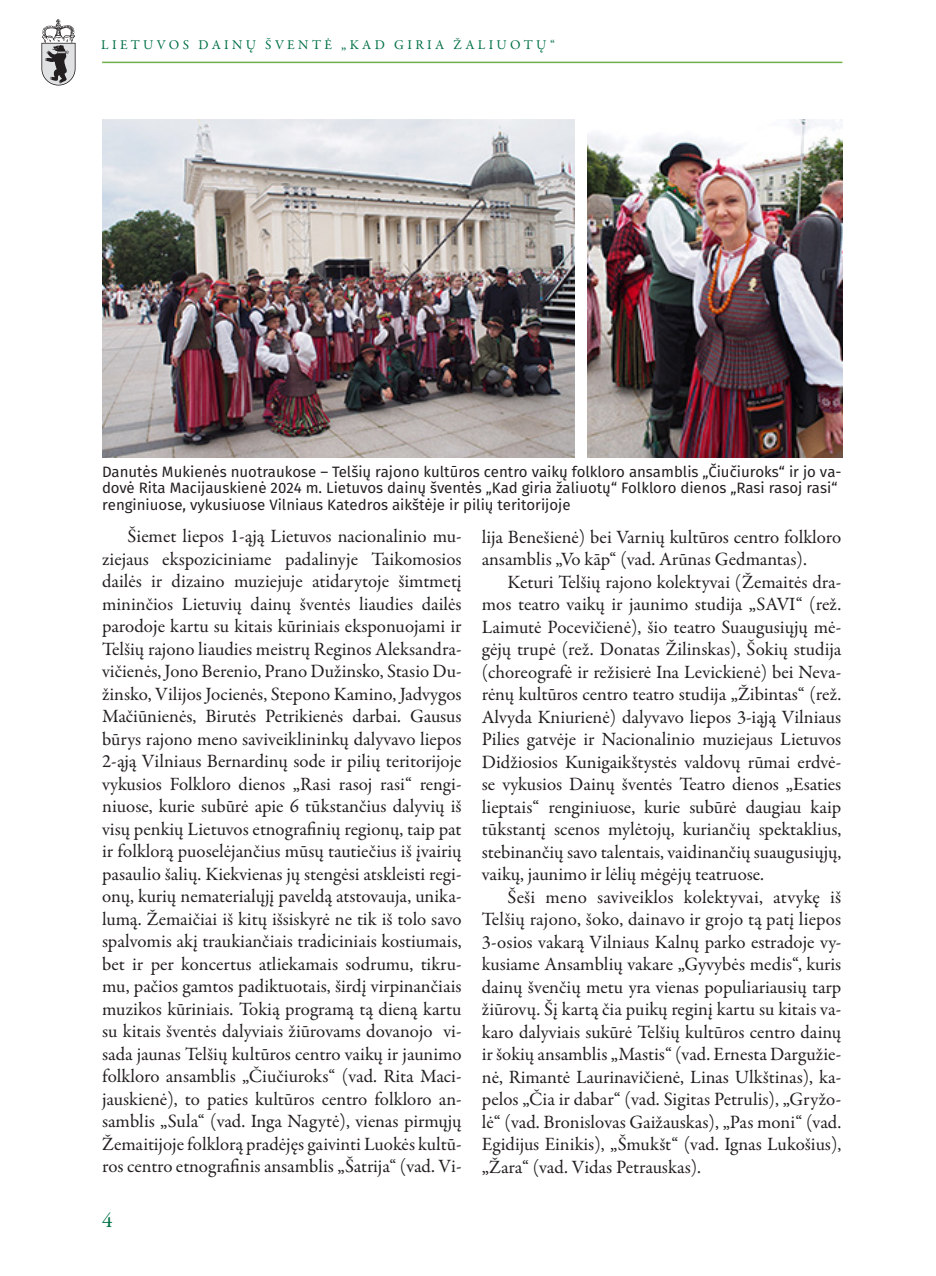
<style>
.page{position:relative;width:936px;height:1276px;background:#fff}
.page>*{position:absolute;margin:0;border:0;box-sizing:border-box;transform-origin:0 0}
.t1{font:21px "Garamond Premr Pro";color:#017045}
.tekstas{font:18.9px/22.5px "Garamond Premr Pro";color:#231f20;text-align:justify}
.parašas{font:15px/16.5px "Fira Sans";color:#231f20}
.t2{font:13.5px "Garamond Premr Pro";letter-spacing:.25em;color:#017045}
</style>
<div class="page">
<hr style="left:102px;top:62px;width:740px;height:1px;background:#6fb048">
<svg style="left:41px;top:19px;width:35px;height:67px"></svg>
<img style="left:587px;top:119px;width:255px;height:338px">
<img style="left:102px;top:119px;width:472px;height:338px">
<p class="t2" style="left:101px;top:37px;width:455px">LIETUVOS DAINŲ ŠVENTĖ „KAD GIRIA ŽALIUOTŲ“</p>
<p class="parašas" style="left:102px;top:464px;width:741px">Danutės Mukienės nuotraukose – Telšių rajono kultūros centro vaikų folkloro ansamblis „Čiučiuroks“ ir jo va&shy;dovė Rita Macijauskienė 2024 m. Lietuvos dainų šventės „Kad giria žaliuotų“ Folkloro dienos „Rasi rasoj rasi“ renginiuose, vykusiuose Vilniaus Katedros aikštėje ir pilių teritorijoje</p>
<p class="tekstas" style="left:102px;top:525px;width:361px;text-indent:26px">Šiemet liepos 1-ąją Lietuvos nacionalinio mu&shy;ziejaus ekspoziciniame padalinyje Taikomosios dailės ir dizaino muziejuje atidarytoje šimtmetį mininčios Lietuvių dainų šventės liaudies dailės parodoje kartu su kitais kūriniais eksponuojami ir Telšių rajono liaudies meistrų Reginos Aleksandra&shy;vičienės, Jono Berenio, Prano Dužinsko, Stasio Du&shy;žinsko, Vilijos Jocienės, Stepono Kamino, Jadvygos Mačiūnienės, Birutės Petrikienės darbai. Gausus būrys rajono meno saviveiklininkų dalyvavo liepos 2-ąją Vilniaus Bernardinų sode ir pilių teritorijoje vykusios Folkloro dienos „Rasi rasoj rasi“ rengi&shy;niuose, kurie subūrė apie 6 tūkstančius dalyvių iš visų penkių Lietuvos etnografinių regionų, taip pat ir folklorą puoselėjančius mūsų tautiečius iš įvairių pasaulio šalių. Kiekvienas jų stengėsi atskleisti regi&shy;onų, kurių nematerialųjį paveldą atstovauja, unika&shy;lumą. Žemaičiai iš kitų išsiskyrė ne tik iš tolo savo spalvomis akį traukiančiais tradiciniais kostiumais, bet ir per koncertus atliekamais sodrumu, tikru&shy;mu, pačios gamtos padiktuotais, širdį virpinančiais muzikos kūriniais. Tokią programą tą dieną kartu su kitais šventės dalyviais žiūrovams dovanojo vi&shy;sada jaunas Telšių kultūros centro vaikų ir jaunimo folkloro ansamblis „Čiučiuroks“ (vad. Rita Maci&shy;jauskienė), to paties kultūros centro folkloro an&shy;samblis „Sula“ (vad. Inga Nagytė), vienas pirmųjų Žemaitijoje folklorą pradėjęs gaivinti Luokės kultū&shy;ros centro etnografinis ansamblis „Šatrija“ (vad. Vi-</p>
<p class="tekstas" style="left:482px;top:526px;width:361px">lija Benešienė) bei Varnių kultūros centro folkloro ansamblis „Vo kāp“ (vad. Arūnas Gedmantas).</p>
<p class="tekstas" style="left:482px;top:571px;width:361px;text-indent:26px">Keturi Telšių rajono kolektyvai (Žemaitės dra&shy;mos teatro vaikų ir jaunimo studija „SAVI“ (rež.<br>Laimutė Pocevičienė), šio teatro Suaugusiųjų mė&shy;gėjų trupė (rež. Donatas Žilinskas), Šokių studija (choreografė ir režisierė Ina Levickienė) bei Neva&shy;rėnų kultūros centro teatro studija „Žibintas“ (rež.<br>Alvyda Kniurienė) dalyvavo liepos 3-iąją Vilniaus Pilies gatvėje ir Nacionalinio muziejaus Lietuvos Didžiosios Kunigaikštystės valdovų rūmai erdvė&shy;se vykusios Dainų šventės Teatro dienos „Esaties lieptais“ renginiuose, kurie subūrė daugiau kaip tūkstantį scenos mylėtojų, kuriančių spektaklius, stebinančių savo talentais, vaidinančių suaugusiųjų, vaikų, jaunimo ir lėlių mėgėjų teatruose.</p>
<p class="tekstas" style="left:482px;top:886px;width:361px;text-indent:26px">Šeši meno saviveiklos kolektyvai, atvykę iš Telšių rajono, šoko, dainavo ir grojo tą patį liepos 3-osios vakarą Vilniaus Kalnų parko estradoje vy&shy;kusiame Ansamblių vakare „Gyvybės medis“, kuris dainų švenčių metu yra vienas populiariausių tarp žiūrovų. Šį kartą čia puikų reginį kartu su kitais va&shy;karo dalyviais sukūrė Telšių kultūros centro dainų ir šokių ansamblis „Mastis“ (vad. Ernesta Dargužie&shy;nė, Rimantė Laurinavičienė, Linas Ulkštinas), ka&shy;pelos „Čia ir dabar“ (vad. Sigitas Petrulis), „Gryžo&shy;lė“ (vad. Bronislovas Gaižauskas), „Pas moni“ (vad.<br>Egidijus Einikis), „Šmukšt“ (vad. Ignas Lukošius), „Žara“ (vad. Vidas Petrauskas).</p>
<p class="t1" style="left:102px;top:1208px;width:12px">4</p>
</div>
